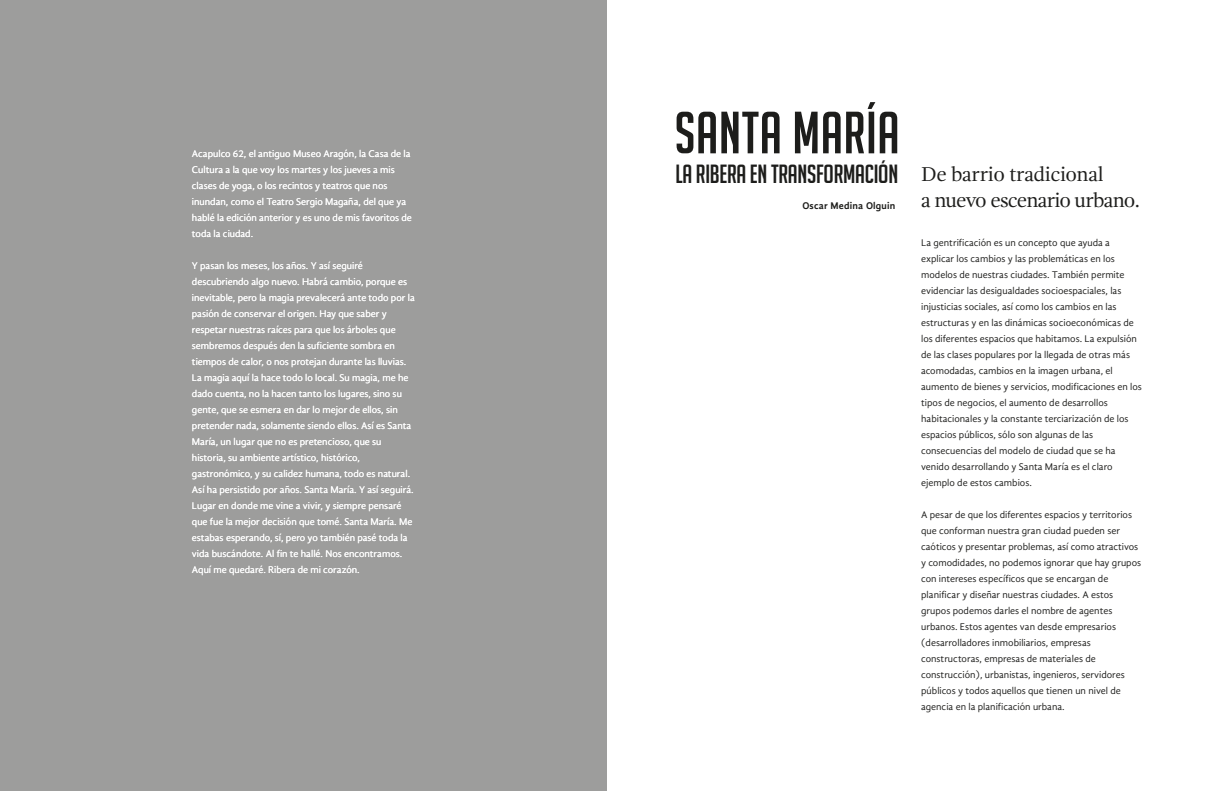
<style>
.page{position:relative;width:1214px;height:791px;background:#fff}
.page>*{position:absolute;margin:0;border:0;box-sizing:border-box;transform-origin:0 0}
.t1{font:58px "Big Noodle Titling";letter-spacing:.01em;color:#1d1d1b}
.t2{font:25.7px "Big Noodle Titling";letter-spacing:-.01em;color:#1d1d1b}
.t3{font:20.6px "Gandhi Serif";letter-spacing:-.04em;color:#1d1d1b}
.t4{font:10px/16px "Gandhi Sans";color:#1d1d1b}
.t5{font:10px/16px "Gandhi Sans";color:#fff}
.t6{font:700 10px "Gandhi Sans";letter-spacing:.02em;color:#1d1d1b}
.s1{font-family:"Gandhi Serif";font-size:20.6px}
</style>
<div class="page">
<div style="left:0;top:0;width:607px;height:791px;background:#9d9d9c"></div>
<p class="t5" style="left:192px;top:145px;width:221px">Acapulco 62, el antiguo Museo Aragón, la Casa de la Cultura a la que voy los martes y los jueves a mis clases de yoga, o los recintos y teatros que nos inundan, como el Teatro Sergio Magaña, del que ya hablé la edición anterior y es uno de mis favoritos de toda la ciudad.</p>
<p class="t5" style="left:192px;top:257px;width:224px">Y pasan los meses, los años. Y así seguiré descubriendo algo nuevo. Habrá cambio, porque es inevitable, pero la magia prevalecerá ante todo por la pasión de conservar el origen. Hay que saber y respetar nuestras raíces para que los árboles que sembremos después den la suficiente sombra en tiempos de calor, o nos protejan durante las lluvias.<br>La magia aquí la hace todo lo local. Su magia, me he dado cuenta, no la hacen tanto los lugares, sino su gente, que se esmera en dar lo mejor de ellos, sin pretender nada, solamente siendo ellos. Así es Santa María, un lugar que no es pretencioso, que su historia, su ambiente artístico, histórico, gastronómico, y su calidez humana, todo es natural.<br>Así ha persistido por años. Santa María. Y así seguirá.<br>Lugar en donde me vine a vivir, y siempre pensaré que fue la mejor decisión que tomé. Santa María. Me estabas esperando, sí, pero yo también pasé toda la vida buscándote. Al fin te hallé. Nos encontramos.<br>Aquí me quedaré. Ribera de mi corazón.</p>
<h1 class="t1" style="left:674px;top:101px;width:226px">SANTA MARÍA</h1>
<h2 class="t2" style="left:675px;top:160px;width:429px">LA RIBERA EN TRANSFORMACIÓN <span class="s1">De barrio tradicional</span></h2>
<h3 class="t3" style="left:921px;top:188px;width:220px">a nuevo escenario urbano.</h3>
<p class="t6" style="left:802px;top:200px;width:94px">Oscar Medina Olguin</p>
<p class="t4" style="left:921px;top:234px;width:222px">La gentrificación es un concepto que ayuda a explicar los cambios y las problemáticas en los modelos de nuestras ciudades. También permite evidenciar las desigualdades socioespaciales, las injusticias sociales, así como los cambios en las estructuras y en las dinámicas socioeconómicas de los diferentes espacios que habitamos. La expulsión de las clases populares por la llegada de otras más acomodadas, cambios en la imagen urbana, el aumento de bienes y servicios, modificaciones en los tipos de negocios, el aumento de desarrollos habitacionales y la constante terciarización de los espacios públicos, sólo son algunas de las consecuencias del modelo de ciudad que se ha venido desarrollando y Santa María es el claro ejemplo de estos cambios.</p>
<p class="t4" style="left:921px;top:506px;width:221px">A pesar de que los diferentes espacios y territorios que conforman nuestra gran ciudad pueden ser caóticos y presentar problemas, así como atractivos y comodidades, no podemos ignorar que hay grupos con intereses específicos que se encargan de planificar y diseñar nuestras ciudades. A estos grupos podemos darles el nombre de agentes urbanos. Estos agentes van desde empresarios (desarrolladores inmobiliarios, empresas constructoras, empresas de materiales de construcción), urbanistas, ingenieros, servidores públicos y todos aquellos que tienen un nivel de agencia en la planificación urbana.</p>
</div>
